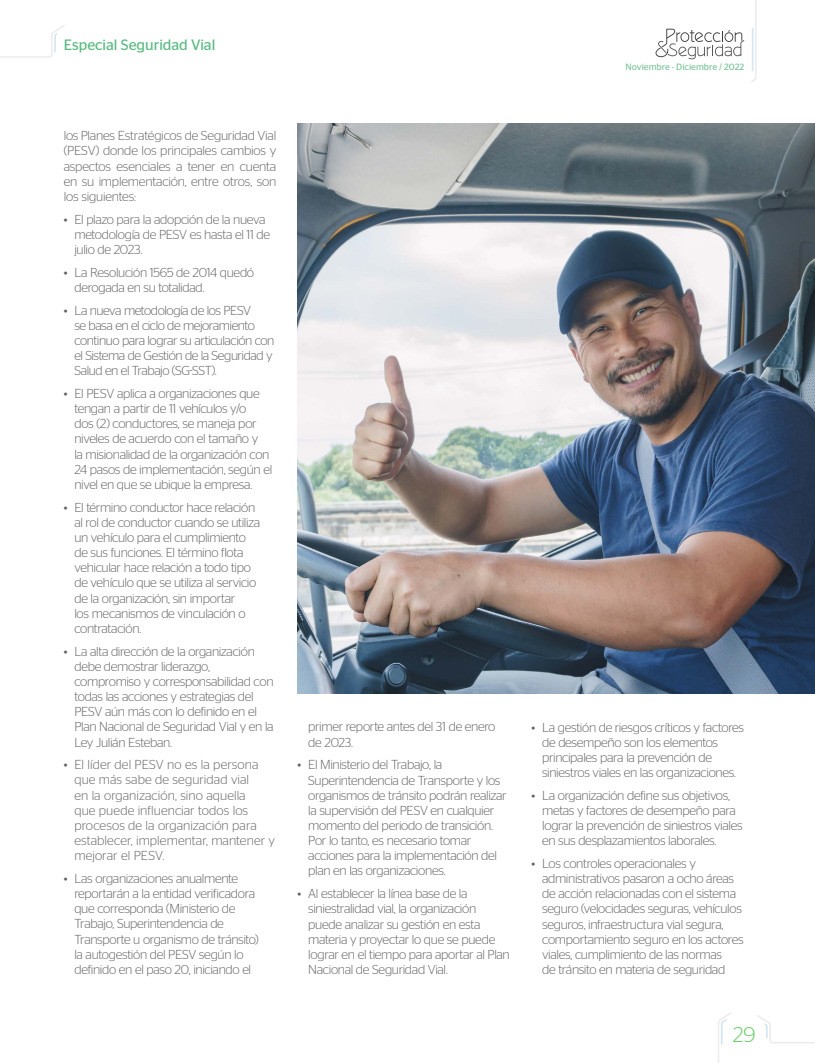
<style>
.page{position:relative;width:815px;height:1063px;background:#fff}
.page>*{position:absolute;margin:0;border:0;box-sizing:border-box;transform-origin:0 0}
.t1{font:300 21.25px "Stag Sans";color:#6c6}
.t2{font:15px "Stag Sans";color:#59bb81}
.t3{font:300 13px/15.1px "Stag Sans";letter-spacing:-.025em;color:#646363}
.t4{font:300 13px/15.1px "Stag Sans";letter-spacing:.005em;color:#646363}
.t5{font:9.12px "Stag Sans";color:#7ac398}
</style>
<div class="page">
<svg style="left:656px;top:29px;width:88px;height:30px"></svg>
<svg style="left:751px;top:0;width:6px;height:83px"></svg>
<svg style="left:718px;top:1012px;width:13px;height:51px"></svg>
<svg style="left:0;top:25px;width:65px;height:33px"></svg>
<svg style="left:757px;top:1015px;width:58px;height:28px"></svg>
<img style="left:298px;top:124px;width:517px;height:569px">
<p class="t2" style="left:64px;top:36px;width:153px">Especial Seguridad Vial</p>
<p class="t5" style="left:626px;top:62px;width:120px">Noviembre - Diciembre / 2022</p>
<p class="t3" style="left:64px;top:128px;width:214px;text-align:justify">los Planes Estratégicos de Seguridad Vial (PESV) donde los principales cambios y aspectos esenciales a tener en cuenta en su implementación, entre otros, son los siguientes:</p>
<p class="t3" style="left:74px;top:211px;width:197px;text-indent:-11px">• El plazo para la adopción de la nueva metodología de PESV es hasta el 11 de julio de 2023.</p>
<p class="t3" style="left:74px;top:264px;width:181px;text-indent:-11px">• La Resolución 1565 de 2014 quedó derogada en su totalidad.</p>
<p class="t3" style="left:74px;top:302px;width:201px;text-indent:-11px">• La nueva metodología de los PESV<br>se basa en el ciclo de mejoramiento continuo para lograr su articulación con el Sistema de Gestión de la Seguridad y Salud en el Trabajo (SG-SST).</p>
<p class="t3" style="left:74px;top:386px;width:199px;text-indent:-11px">• El PESV aplica a organizaciones que tengan a partir de 11 vehículos y/o<br>dos (2) conductores, se maneja por niveles de acuerdo con el tamaño y<br>la misionalidad de la organización con 24 pasos de implementación, según el nivel en que se ubique la empresa.</p>
<p class="t3" style="left:74px;top:499px;width:187px;text-indent:-11px">• El término conductor hace relación al rol de conductor cuando se utiliza un vehículo para el cumplimiento de sus funciones. El término flota vehicular hace relación a todo tipo de vehículo que se utiliza al servicio de la organización, sin importar<br>los mecanismos de vinculación o contratación.</p>
<p class="t3" style="left:74px;top:643px;width:201px;text-indent:-11px">• La alta dirección de la organización debe demostrar liderazgo, compromiso y corresponsabilidad con todas las acciones y estrategias del<br>PESV aún más con lo definido en el<br>Plan Nacional de Seguridad Vial y en la<br>Ley Julián Esteban.</p>
<p class="t4" style="left:74px;top:757px;width:202px;text-indent:-11px">• El líder del PESV no es la persona que más sabe de seguridad vial<br>en la organización, sino aquella<br>que puede influenciar todos los procesos de la organización para establecer, implementar, mantener y mejorar el PESV.</p>
<p class="t3" style="left:74px;top:871px;width:186px;text-indent:-11px">• Las organizaciones anualmente reportarán a la entidad verificadora que corresponda (Ministerio de Trabajo, Superintendencia de Transporte u organismo de tránsito) la autogestión del PESV según lo definido en el paso 20, iniciando el</p>
<p class="t3" style="left:308px;top:719px;width:189px">primer reporte antes del 31 de enero de 2023.</p>
<p class="t3" style="left:308px;top:757px;width:200px;text-indent:-11px">• El Ministerio del Trabajo, la Superintendencia de Transporte y los organismos de tránsito podrán realizar la supervisión del PESV en cualquier momento del periodo de transición.<br>Por lo tanto, es necesario tomar acciones para la implementación del plan en las organizaciones.</p>
<p class="t3" style="left:308px;top:886px;width:203px;text-indent:-11px">• Al establecer la línea base de la siniestralidad vial, la organización puede analizar su gestión en esta materia y proyectar lo que se puede lograr en el tiempo para aportar al Plan Nacional de Seguridad Vial.</p>
<p class="t3" style="left:542px;top:719px;width:203px;text-indent:-11px">• La gestión de riesgos críticos y factores de desempeño son los elementos principales para la prevención de siniestros viales en las organizaciones.</p>
<p class="t3" style="left:542px;top:787px;width:202px;text-indent:-11px">• La organización define sus objetivos, metas y factores de desempeño para lograr la prevención de siniestros viales en sus desplazamientos laborales.</p>
<p class="t3" style="left:542px;top:856px;width:203px;text-indent:-11px">• Los controles operacionales y administrativos pasaron a ocho áreas de acción relacionadas con el sistema seguro (velocidades seguras, vehículos seguros, infraestructura vial segura, comportamiento seguro en los actores viales, cumplimiento de las normas<br>de tránsito en materia de seguridad</p>
<h1 class="t1" style="left:733px;top:1023px;width:24px">29</h1>
</div>
